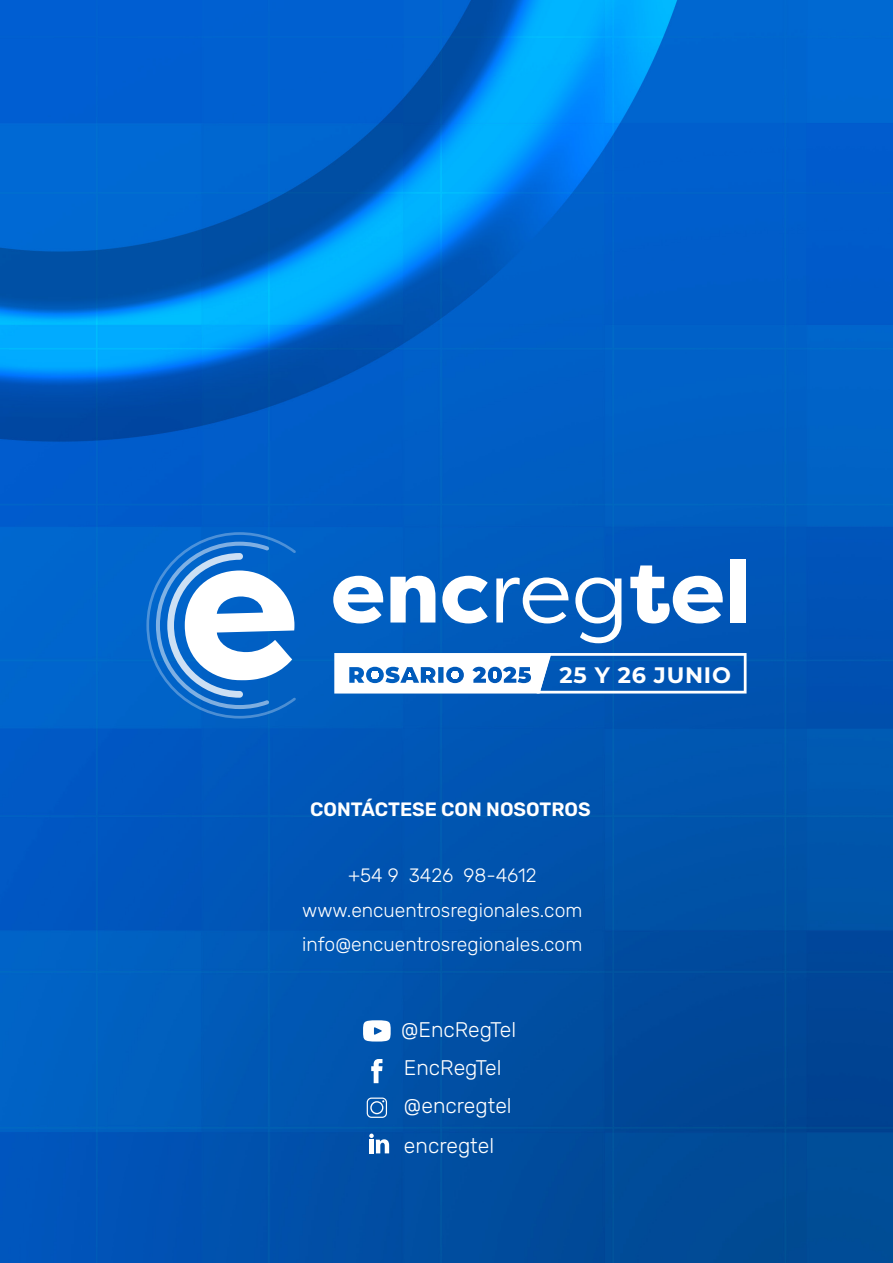
<style>
.page{position:relative;width:893px;height:1263px;background:#fff}
.page>*{position:absolute;margin:0;border:0;box-sizing:border-box;transform-origin:0 0}
.t1{font:700 22.35px "Montserrat";letter-spacing:.035em;color:#fff}
.t2{font:300 21.15px "Rubik";color:#fff}
.t3{font:300 19.35px/34.5px "Rubik";color:#fff}
.t4{font:600 19.35px "Rubik";color:#fff}
</style>
<div class="page">
<img style="left:0;top:0;width:893px;height:1263px">
<div style="left:730px;top:559px;width:15px;height:63px;background:#fff"></div>
<svg style="left:333px;top:576px;width:50px;height:47px"></svg>
<svg style="left:390px;top:576px;width:45px;height:46px"></svg>
<svg style="left:442px;top:576px;width:46px;height:47px"></svg>
<svg style="left:496px;top:577px;width:72px;height:46px"></svg>
<svg style="left:575px;top:577px;width:46px;height:66px"></svg>
<svg style="left:630px;top:565px;width:93px;height:58px"></svg>
<svg style="left:334px;top:653px;width:412px;height:40px"></svg>
<svg style="left:146px;top:532px;width:150px;height:186px"></svg>
<svg style="left:371px;top:1059px;width:12px;height:24px"></svg>
<svg style="left:367px;top:1097px;width:20px;height:21px"></svg>
<svg style="left:369px;top:1133px;width:20px;height:20px"></svg>
<svg style="left:363px;top:1020px;width:28px;height:21px"></svg>
<p class="t1" style="left:560px;top:659px;width:173px">25 Y 26 JUNIO</p>
<p class="t4" style="left:310px;top:798px;width:282px">CONTÁCTESE CON NOSOTROS</p>
<p class="t3" style="left:348px;top:858px;width:190px">+54 9 3426 98-4612</p>
<p class="t3" style="left:302px;top:893px;width:282px">www.encuentrosregionales.com info@encuentrosregionales.com</p>
<p class="t2" style="left:401px;top:1018px;width:117px">@EncRegTel</p>
<p class="t2" style="left:404px;top:1056px;width:99px">EncRegTel</p>
<p class="t2" style="left:404px;top:1094px;width:109px">@encregtel</p>
<p class="t2" style="left:404px;top:1134px;width:92px">encregtel</p>
</div>
